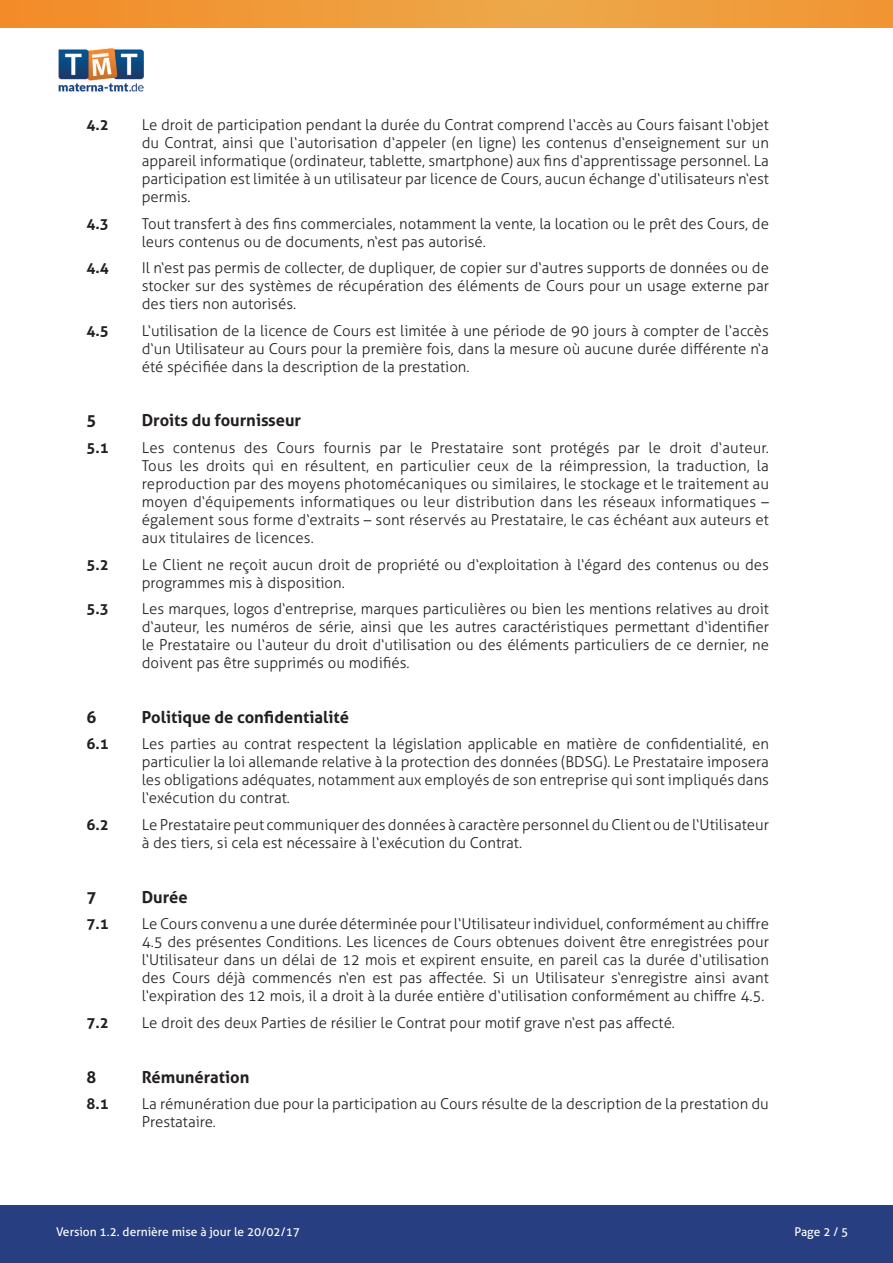
<style>
.page{position:relative;width:893px;height:1263px;background:#fff}
.page>*{position:absolute;margin:0;border:0;box-sizing:border-box;transform-origin:0 0}
.t1{font:700 16.5px "Aller";color:#231f20}
.t2{font:300 15px/18px "Aller";color:#231f20;text-align:justify}
.t3{font:700 15px "Aller";color:#231f20}
.t4{font:12px "Aller";color:#fff}
</style>
<div class="page">
<div style="left:0;top:1205px;width:893px;height:58px;background:#273f80"></div>
<svg style="left:0;top:0;width:893px;height:28px;background:#ef9b3a"></svg>
<img style="left:59px;top:48px;width:84px;height:44px">
<p class="t3" style="left:86px;top:116px;width:24px">4.2</p>
<p class="t2" style="left:142px;top:116px;width:629px">Le droit de participation pendant la durée du Contrat comprend l‘accès au Cours faisant l‘objet du Contrat, ainsi que l‘autorisation d‘appeler (en ligne) les contenus d‘enseignement sur un appareil informatique (ordinateur, tablette, smartphone) aux fins d‘apprentissage personnel. La participation est limitée à un utilisateur par licence de Cours, aucun échange d‘utilisateurs n‘est permis.</p>
<p class="t3" style="left:86px;top:214px;width:24px">4.3</p>
<p class="t2" style="left:142px;top:214px;width:629px">Tout transfert à des fins commerciales, notamment la vente, la location ou le prêt des Cours, de leurs contenus ou de documents, n‘est pas autorisé.</p>
<p class="t3" style="left:86px;top:259px;width:24px">4.4</p>
<p class="t2" style="left:142px;top:259px;width:629px">Il n‘est pas permis de collecter, de dupliquer, de copier sur d‘autres supports de données ou de stocker sur des systèmes de récupération des éléments de Cours pour un usage externe par des tiers non autorisés.</p>
<p class="t3" style="left:86px;top:321px;width:24px">4.5</p>
<p class="t2" style="left:142px;top:321px;width:629px">L‘utilisation de la licence de Cours est limitée à une période de 90 jours à compter de l‘accès d‘un Utilisateur au Cours pour la première fois, dans la mesure où aucune durée différente n‘a été spécifiée dans la description de la prestation.</p>
<p class="t1" style="left:86px;top:410px;width:11px">5</p>
<p class="t1" style="left:142px;top:410px;width:161px">Droits du fournisseur</p>
<p class="t3" style="left:86px;top:438px;width:24px">5.1</p>
<p class="t2" style="left:142px;top:439px;width:629px">Les contenus des Cours fournis par le Prestataire sont protégés par le droit d‘auteur.<br>Tous les droits qui en résultent, en particulier ceux de la réimpression, la traduction, la reproduction par des moyens photomécaniques ou similaires, le stockage et le traitement au moyen d‘équipements informatiques ou leur distribution dans les réseaux informatiques – également sous forme d‘extraits – sont réservés au Prestataire, le cas échéant aux auteurs et aux titulaires de licences.</p>
<p class="t3" style="left:86px;top:555px;width:24px">5.2</p>
<p class="t2" style="left:142px;top:555px;width:629px">Le Client ne reçoit aucun droit de propriété ou d‘exploitation à l‘égard des contenus ou des programmes mis à disposition.</p>
<p class="t3" style="left:86px;top:599px;width:24px">5.3</p>
<p class="t2" style="left:142px;top:600px;width:629px">Les marques, logos d‘entreprise, marques particulières ou bien les mentions relatives au droit d‘auteur, les numéros de série, ainsi que les autres caractéristiques permettant d‘identifier le Prestataire ou l‘auteur du droit d‘utilisation ou des éléments particuliers de ce dernier, ne doivent pas être supprimés ou modifiés.</p>
<p class="t1" style="left:86px;top:707px;width:11px">6</p>
<p class="t1" style="left:142px;top:707px;width:209px">Politique de confidentialité</p>
<p class="t3" style="left:86px;top:735px;width:24px">6.1</p>
<p class="t2" style="left:142px;top:735px;width:629px">Les parties au contrat respectent la législation applicable en matière de confidentialité, en particulier la loi allemande relative à la protection des données (BDSG). Le Prestataire imposera les obligations adéquates, notamment aux employés de son entreprise qui sont impliqués dans l‘exécution du contrat.</p>
<p class="t3" style="left:86px;top:815px;width:24px">6.2</p>
<p class="t2" style="left:142px;top:815px;width:629px">Le Prestataire peut communiquer des données à caractère personnel du Client ou de l‘Utilisateur à des tiers, si cela est nécessaire à l‘exécution du Contrat.</p>
<p class="t1" style="left:86px;top:887px;width:11px">7</p>
<p class="t1" style="left:142px;top:887px;width:47px">Durée</p>
<p class="t3" style="left:86px;top:914px;width:24px">7.1</p>
<p class="t2" style="left:142px;top:915px;width:629px">Le Cours convenu a une durée déterminée pour l‘Utilisateur individuel, conformément au chiffre 4.5 des présentes Conditions. Les licences de Cours obtenues doivent être enregistrées pour l‘Utilisateur dans un délai de 12 mois et expirent ensuite, en pareil cas la durée d‘utilisation des Cours déjà commencés n‘en est pas affectée. Si un Utilisateur s‘enregistre ainsi avant l‘expiration des 12 mois, il a droit à la durée entière d‘utilisation conformément au chiffre 4.5.</p>
<p class="t3" style="left:86px;top:1013px;width:24px">7.2</p>
<p class="t2" style="left:142px;top:1013px;width:535px">Le droit des deux Parties de résilier le Contrat pour motif grave n‘est pas affecté.</p>
<p class="t1" style="left:86px;top:1066px;width:11px">8</p>
<p class="t1" style="left:142px;top:1066px;width:109px">Rémunération</p>
<p class="t3" style="left:86px;top:1094px;width:24px">8.1</p>
<p class="t2" style="left:142px;top:1095px;width:629px">La rémunération due pour la participation au Cours résulte de la description de la prestation du<br>Prestataire.</p>
<p class="t4" style="left:56px;top:1225px;width:246px">Version 1.2. dernière mise à jour le 20/02/17</p>
<p class="t4" style="left:794px;top:1224px;width:55px">Page 2 / 5</p>
</div>
